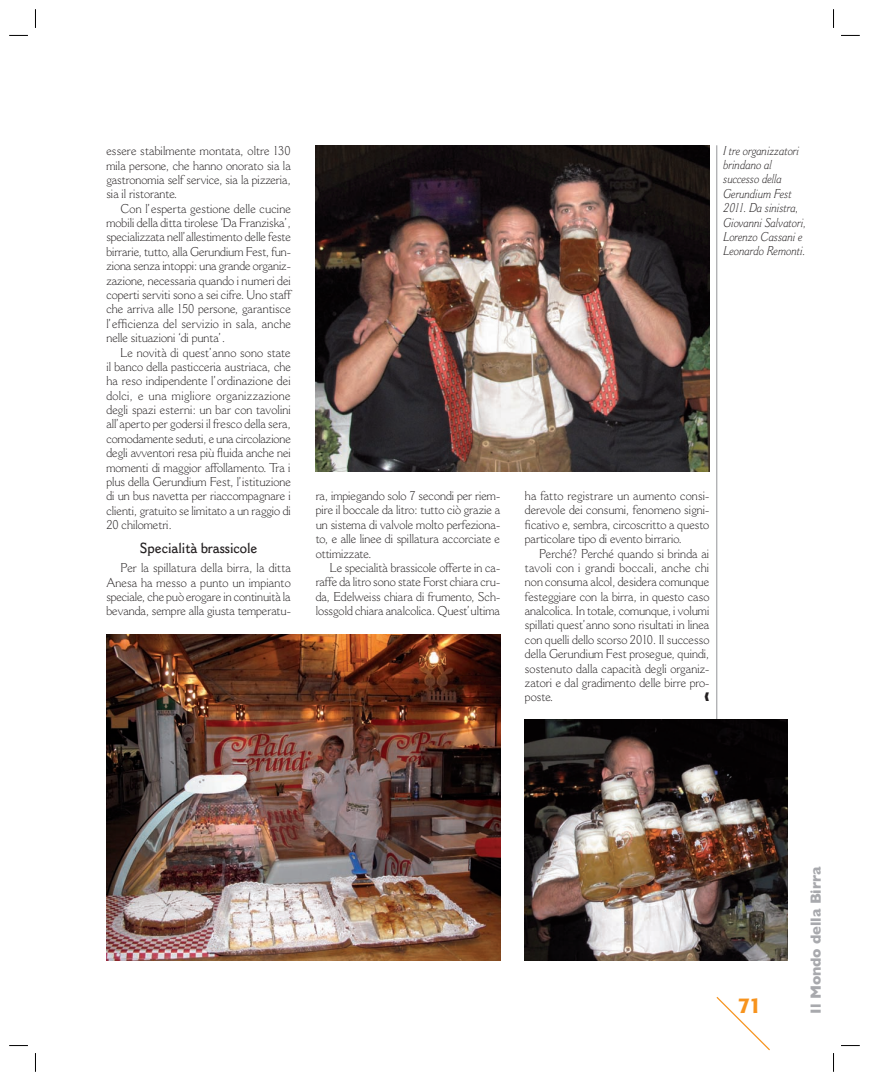
<style>
.page{position:relative;width:869px;height:1081px;background:#fff}
.page>*{position:absolute;margin:0;border:0;box-sizing:border-box;transform-origin:0 0}
.t1{font:500 21.25px "Formata";color:#f7931d}
.t2{font:700 15px "Gill Sans";letter-spacing:-.005em;color:#a8a9ad}
.Titolino{font:600 14.38px "Cantoria";color:#231f20;scale:.9 1}
.Testo{font:300 12.5px/14.4px "Cantoria";color:#231f20;text-align:justify;scale:.95 1}
.Dida{font:italic 300 12.5px/14.4px "Cantoria";color:#231f20;scale:.9 1}
</style>
<div class="page">
<svg style="left:716px;top:997px;width:54px;height:54px"></svg>
<hr style="left:716px;top:145px;width:1px;height:815px;background:#939598">
<img style="left:106px;top:634px;width:394px;height:326px">
<img style="left:315px;top:145px;width:394px;height:326px">
<img style="left:524px;top:719px;width:263px;height:241px">
<svg style="left:9px;top:35px;width:19px;height:1px"></svg>
<svg style="left:841px;top:35px;width:18px;height:1px"></svg>
<svg style="left:9px;top:1045px;width:19px;height:1px"></svg>
<svg style="left:841px;top:1045px;width:18px;height:1px"></svg>
<svg style="left:35px;top:9px;width:1px;height:19px"></svg>
<svg style="left:35px;top:1053px;width:1px;height:19px"></svg>
<p class="Testo" style="left:106px;top:144px;width:195px">essere stabilmente montata, oltre 130 mila persone, che hanno onorato sia la gastronomia self service, sia la pizzeria, sia il ristorante.</p>
<p class="Testo" style="left:106px;top:201px;width:196px;text-indent:14px">Con l’esperta gestione delle cucine mobili della ditta tirolese ‘Da Franziska’, specializzata nell’allestimento delle feste birrarie, tutto, alla Gerundium Fest, fun&shy;ziona senza intoppi: una grande organiz&shy;zazione, necessaria quando i numeri dei coperti serviti sono a sei cifre. Uno staff che arriva alle 150 persone, garantisce l’efficienza del servizio in sala, anche nelle situazioni ‘di punta’.</p>
<p class="Testo" style="left:106px;top:345px;width:196px;text-indent:14px">Le novità di quest’anno sono state il banco della pasticceria austriaca, che ha reso indipendente l’ordinazione dei dolci, e una migliore organizzazione degli spazi esterni: un bar con tavolini all’aperto per godersi il fresco della sera, comodamente seduti, e una circolazione degli avventori resa più fluida anche nei momenti di maggior affollamento. Tra i plus della Gerundium Fest, l’istituzione di un bus navetta per riaccompagnare i clienti, gratuito se limitato a un raggio di 20 chilometri.</p>
<p class="Titolino" style="left:140px;top:539px;width:132px">Specialità brassicole</p>
<p class="Testo" style="left:106px;top:560px;width:196px;text-indent:14px">Per la spillatura della birra, la ditta Anesa ha messo a punto un impianto speciale, che può erogare in continuità la bevanda, sempre alla giusta temperatu-</p>
<p class="Testo" style="left:315px;top:488px;width:195px">ra, impiegando solo 7 secondi per riem&shy;pire il boccale da litro: tutto ciò grazie a un sistema di valvole molto perfeziona&shy;to, e alle linee di spillatura accorciate e ottimizzate.</p>
<p class="Testo" style="left:315px;top:560px;width:195px;text-indent:14px">Le specialità brassicole offerte in ca&shy;raffe da litro sono state Forst chiara cru&shy;da, Edelweiss chiara di frumento, Sch&shy;lossgold chiara analcolica. Quest’ultima</p>
<p class="Dida" style="left:723px;top:143px;width:94px">I tre organizzatori brindano al successo della<br>Gerundium Fest<br>2011. Da sinistra,<br>Giovanni Salvatori,<br>Lorenzo Cassani e<br>Leonardo Remonti.</p>
<p class="Testo" style="left:524px;top:488px;width:195px">ha fatto registrare un aumento consi&shy;derevole dei consumi, fenomeno signi&shy;ficativo e, sembra, circoscritto a questo particolare tipo di evento birrario.</p>
<p class="Testo" style="left:524px;top:546px;width:195px;text-indent:14px">Perché? Perché quando si brinda ai tavoli con i grandi boccali, anche chi non consuma alcol, desidera comunque festeggiare con la birra, in questo caso analcolica. In totale, comunque, i volumi spillati quest’anno sono risultati in linea con quelli dello scorso 2010. Il successo della Gerundium Fest prosegue, quindi, sostenuto dalla capacità degli organiz&shy;zatori e dal gradimento delle birre pro&shy;poste.</p>
<p class="t1" style="left:737px;top:992px;width:25px">71</p>
<p class="t2" style="left:806px;top:1013px;width:149px;rotate:-90deg">Il Mondo della Birra</p>
</div>
